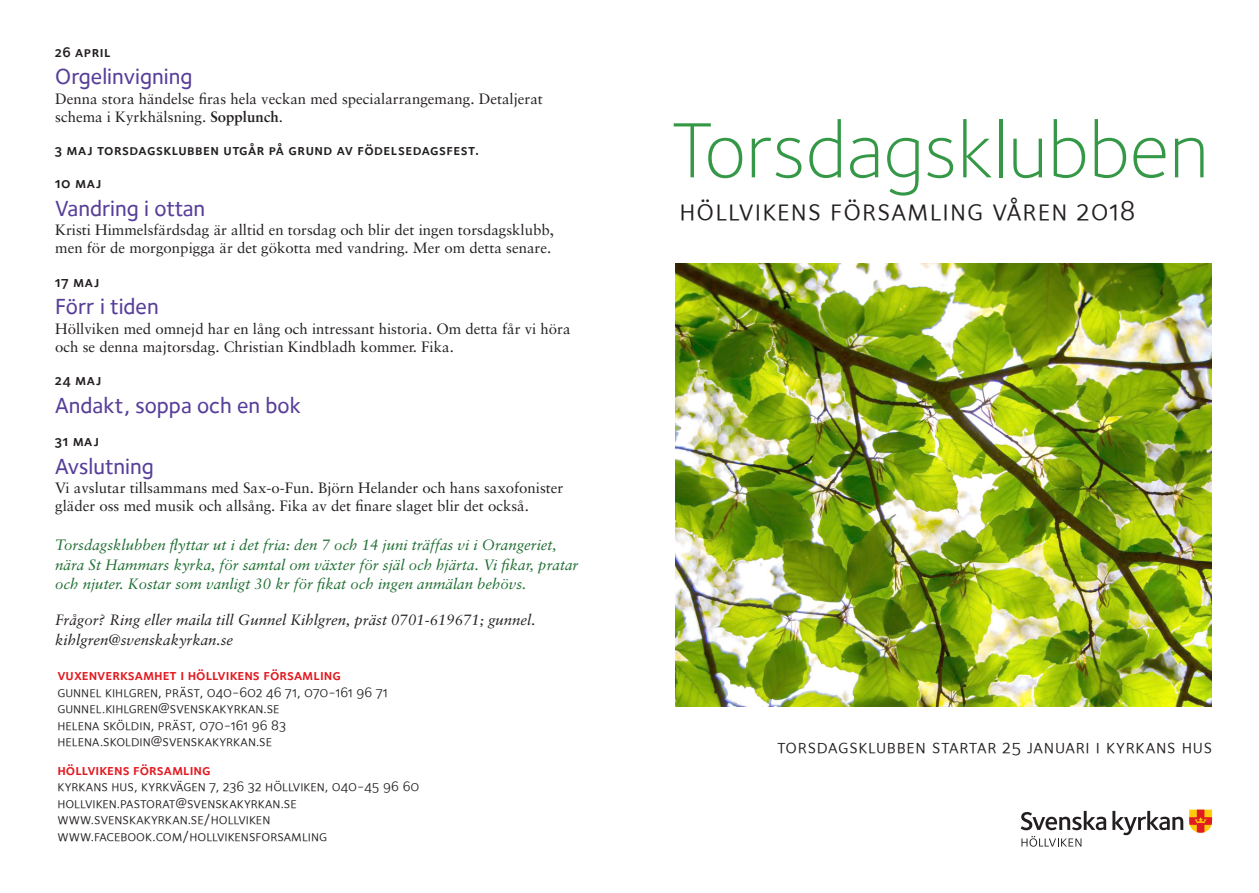
<style>
.page{position:relative;width:1259px;height:893px;background:#fff}
.page>*{position:absolute;margin:0;border:0;box-sizing:border-box;transform-origin:0 0}
.Rubrik{font:81px "Foundry Sterling Light OSF";color:#359847}
.Församling{font:30px "Foundry Sterling Book Expert";letter-spacing:.035em;color:#231f20}
.Carpe__titel{font:22.5px "Foundry Sterling Medium OSF";color:#573e99}
.t1{font:19.5px "Foundry Sterling Book Expert";letter-spacing:.035em;color:#231f20}
.Carpe__grundtext{font:15px/18px "Sabon Roman Os F";color:#231f20}
.t2{font:15px/16.5px "Foundry Sterling Book Expert";color:#231f20}
.Carpe__grundtext-2{font:italic 15px/19.5px "Sabon CE";color:#1d6d30}
.Carpe__grundtext-3{font:italic 15px/19.5px "Sabon CE";color:#231f20}
.Carpe__datum{font:15px "Foundry Sterling Demi Expert";letter-spacing:.03em;color:#231f20}
.t3{font:15px "Foundry Sterling Demi Expert";color:#e21a21}
.s1{font-family:"Sabon CE";font-weight:700}
</style>
<div class="page">
<svg style="left:1021px;top:836px;width:60px;height:11px"></svg>
<svg style="left:1020px;top:811px;width:86px;height:19px"></svg>
<svg style="left:1112px;top:811px;width:71px;height:24px"></svg>
<svg style="left:1189px;top:810px;width:23px;height:23px"></svg>
<img style="left:675px;top:264px;width:536px;height:442px">
<p class="Carpe__datum" style="left:55px;top:42px;width:57px">26 april</p>
<p class="Carpe__titel" style="left:55px;top:64px;width:139px">Orgelinvigning</p>
<p class="Carpe__grundtext" style="left:55px;top:89px;width:489px">Denna stora händelse firas hela veckan med specialarrangemang. Detaljerat schema i Kyrkhälsning. <span class="s1">Sopplunch</span>.</p>
<p class="Carpe__datum" style="left:55px;top:141px;width:425px">3 maj torsdagsklubben utgår på grund av födelsedagsfest.</p>
<p class="Carpe__datum" style="left:55px;top:174px;width:48px">10 maj</p>
<p class="Carpe__titel" style="left:55px;top:195px;width:151px">Vandring i ottan</p>
<p class="Carpe__grundtext" style="left:55px;top:221px;width:500px">Kristi Himmelsfärdsdag är alltid en torsdag och blir det ingen torsdagsklubb, men för de morgonpigga är det gökotta med vandring. Mer om detta senare.</p>
<p class="Carpe__datum" style="left:55px;top:272px;width:45px">17 maj</p>
<p class="Carpe__titel" style="left:55px;top:294px;width:105px">Förr i tiden</p>
<p class="Carpe__grundtext" style="left:55px;top:319px;width:517px">Höllviken med omnejd har en lång och intressant historia. Om detta får vi höra och se denna majtorsdag. Christian Kindbladh kommer. Fika.</p>
<p class="Carpe__datum" style="left:55px;top:371px;width:48px">24 maj</p>
<p class="Carpe__titel" style="left:55px;top:392px;width:247px">Andakt, soppa och en bok</p>
<p class="Carpe__datum" style="left:55px;top:432px;width:45px">31 maj</p>
<p class="Carpe__titel" style="left:55px;top:453px;width:100px">Avslutning</p>
<p class="Carpe__grundtext" style="left:55px;top:479px;width:509px">Vi avslutar tillsammans med Sax-o-Fun. Björn Helander och hans saxofonister gläder oss med musik och allsång. Fika av det finare slaget blir det också.</p>
<p class="Carpe__grundtext-2" style="left:55px;top:535px;width:524px">Torsdagsklubben flyttar ut i det fria: den 7 och 14 juni träffas vi i Orangeriet, nära St Hammars kyrka, för samtal om växter för själ och hjärta. Vi fikar, pratar och njuter. Kostar som vanligt 30 kr för fikat och ingen anmälan behövs.</p>
<p class="Carpe__grundtext-3" style="left:55px;top:610px;width:482px">Frågor? Ring eller maila till Gunnel Kihlgren, präst 0701-619671; gunnel. kihlgren@svenskakyrkan.se</p>
<p class="t3" style="left:57px;top:666px;width:285px">vuxenverksamhet i höllvikens församling</p>
<p class="t2" style="left:57px;top:683px;width:332px">gunnel kihlgren, präst, 040-602 46 71, 070-161 96 71 gunnel.kihlgren@svenskakyrkan.se<br>helena sköldin, präst, 070-161 96 83 helena.skoldin@svenskakyrkan.se</p>
<p class="t3" style="left:57px;top:761px;width:155px">höllvikens församling</p>
<p class="t2" style="left:57px;top:778px;width:363px">kyrkans hus, kyrkvägen 7, 236 32 höllviken, 040-45 96 60</p>
<p class="t2" style="left:57px;top:794px;width:241px">hollviken.pastorat@svenskakyrkan.se</p>
<p class="t2" style="left:57px;top:811px;width:214px">www.svenskakyrkan.se/hollviken</p>
<p class="t2" style="left:57px;top:827px;width:271px">www.facebook.com/hollvikensforsamling</p>
<p class="Rubrik" style="left:671px;top:104px;width:539px">Torsdagsklubben</p>
<p class="Församling" style="left:679px;top:193px;width:457px">höllvikens församling våren 2018</p>
<p class="t1" style="left:777px;top:735px;width:436px">torsdagsklubben startar 25 januari i kyrkans hus</p>
</div>
